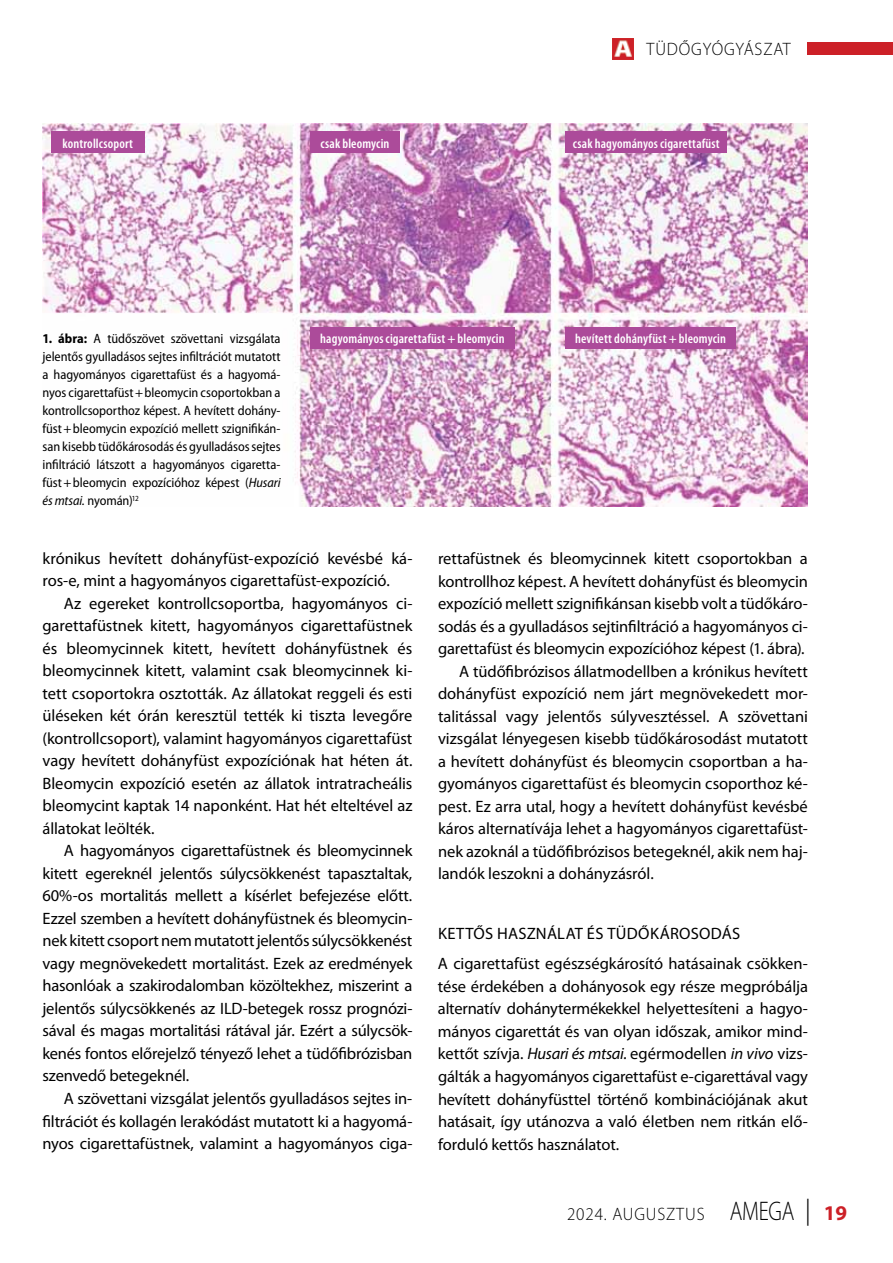
<style>
.page{position:relative;width:893px;height:1263px;background:#fff}
.page>*{position:absolute;margin:0;border:0;box-sizing:border-box;transform-origin:0 0}
.t1{font:300 18px "Myriad Pro";letter-spacing:.05em;color:#000;scale:.95 1}
.t2{font:16.5px/22.5px "Myriad Pro";letter-spacing:-.005em;color:#000;text-align:justify}
.t3{font:semi-condensed 13.5px/18px "Myriad Pro";letter-spacing:-.005em;color:#000;text-align:justify}
.t4{font:600 condensed 13.5px "Myriad Pro";letter-spacing:.01em;color:#fff}
.s1{font-weight:700}
.s2{font-style:italic}
.s3{font-size:27px}
.s4{font-size:27px;color:#000101}
.s5{font-weight:700;font-size:21px;color:#cc2027}
</style>
<div class="page">
<div style="left:808px;top:43px;width:85px;height:12px;background:#cc2027"></div>
<img style="left:612px;top:38px;width:22px;height:22px">
<img style="left:43px;top:123px;width:765px;height:384px">
<div style="left:51px;top:132px;width:94px;height:21px;background:#ac4b9a"></div>
<div style="left:310px;top:132px;width:90px;height:21px;background:#ac4b9a"></div>
<div style="left:566px;top:132px;width:161px;height:21px;background:#ac4b9a"></div>
<div style="left:310px;top:327px;width:204px;height:22px;background:#ac4b9a"></div>
<div style="left:566px;top:327px;width:170px;height:22px;background:#ac4b9a"></div>
<p class="t1" style="left:647px;top:39px;width:153px">TÜDŐGYÓGYÁSZAT</p>
<p class="t4" style="left:63px;top:136px;width:72px">kontrollcsoport</p>
<p class="t4" style="left:321px;top:136px;width:70px">csak bleomycin</p>
<p class="t4" style="left:573px;top:136px;width:148px">csak hagyományos cigarettafüst</p>
<p class="t3" style="left:43px;top:330px;width:240px"><span class="s1">1. ábra:</span> A tüdőszövet szövettani vizsgálata</p>
<p class="t4" style="left:320px;top:331px;width:186px">hagyományos cigarettafüst + bleomycin</p>
<p class="t4" style="left:575px;top:331px;width:152px">hevített dohányfüst + bleomycin</p>
<p class="t3" style="left:43px;top:348px;width:240px">jelentős gyulladásos sejtes infiltrációt mutatott a hagyományos cigarettafüst és a hagyomá&shy;nyos cigarettafüst+bleomycin csoportokban a kontrollcsoporthoz képest. A hevített dohány&shy;füst+bleomycin expozíció mellett szignifikán&shy;san kisebb tüdőkárosodás és gyulladásos sejtes infiltráció látszott a hagyományos cigaretta&shy;füst+bleomycin expozícióhoz képest (<span class="s2">Husari és mtsai.</span> nyomán)<sup>12</sup></p>
<p class="t2" style="left:43px;top:547px;width:371px">krónikus hevített dohányfüst-expozíció kevésbé ká&shy;ros-e, mint a hagyományos cigarettafüst-expozíció.</p>
<p class="t2" style="left:43px;top:592px;width:372px;text-indent:21px">Az egereket kontrollcsoportba, hagyományos ci&shy;garettafüstnek kitett, hagyományos cigarettafüstnek és bleomycinnek kitett, hevített dohányfüstnek és bleomycinnek kitett, valamint csak bleomycinnek ki&shy;tett csoportokra osztották. Az állatokat reggeli és esti üléseken két órán keresztül tették ki tiszta levegőre (kontrollcsoport), valamint hagyományos cigarettafüst vagy hevített dohányfüst expozíciónak hat héten át.<br>Bleomycin expozíció esetén az állatok intratracheális bleomycint kaptak 14 naponként. Hat hét elteltével az állatokat leölték.</p>
<p class="t2" style="left:43px;top:839px;width:372px;text-indent:21px">A hagyományos cigarettafüstnek és bleomycinnek kitett egereknél jelentős súlycsökkenést tapasztaltak, 60%-os mortalitás mellett a kísérlet befejezése előtt.<br>Ezzel szemben a hevített dohányfüstnek és bleomycin&shy;nek kitett csoport nem mutatott jelentős súlycsökkenést vagy megnövekedett mortalitást. Ezek az eredmények hasonlóak a szakirodalomban közöltekhez, miszerint a jelentős súlycsökkenés az ILD-betegek rossz prognózi&shy;sával és magas mortalitási rátával jár. Ezért a súlycsök&shy;kenés fontos előrejelző tényező lehet a tüdőfibrózisban szenvedő betegeknél.</p>
<p class="t2" style="left:43px;top:1087px;width:371px;text-indent:21px">A szövettani vizsgálat jelentős gyulladásos sejtes in&shy;filtrációt és kollagén lerakódást mutatott ki a hagyomá&shy;nyos cigarettafüstnek, valamint a hagyományos ciga-</p>
<p class="t2" style="left:438px;top:547px;width:371px">rettafüstnek és bleomycinnek kitett csoportokban a</p>
<p class="t2" style="left:438px;top:570px;width:371px">kontrollhoz képest. A hevített dohányfüst és bleomycin</p>
<p class="t2" style="left:438px;top:592px;width:371px">expozíció mellett szignifikánsan kisebb volt a tüdőkáro-</p>
<p class="t2" style="left:438px;top:615px;width:371px">sodás és a gyulladásos sejtinfiltráció a hagyományos ci-</p>
<p class="t2" style="left:438px;top:637px;width:368px">garettafüst és bleomycin expozícióhoz képest (1. ábra).</p>
<p class="t2" style="left:459px;top:660px;width:350px">A tüdőfibrózisos állatmodellben a krónikus hevített</p>
<p class="t2" style="left:438px;top:682px;width:371px">dohányfüst expozíció nem járt megnövekedett mor-</p>
<p class="t2" style="left:438px;top:705px;width:371px">talitással vagy jelentős súlyvesztéssel. A szövettani</p>
<p class="t2" style="left:438px;top:727px;width:371px">vizsgálat lényegesen kisebb tüdőkárosodást mutatott</p>
<p class="t2" style="left:438px;top:750px;width:371px">a hevített dohányfüst és bleomycin csoportban a ha-</p>
<p class="t2" style="left:438px;top:772px;width:371px">gyományos cigarettafüst és bleomycin csoporthoz ké-</p>
<p class="t2" style="left:438px;top:795px;width:371px">pest. Ez arra utal, hogy a hevített dohányfüst kevésbé</p>
<p class="t2" style="left:438px;top:817px;width:371px">káros alternatívája lehet a hagyományos cigarettafüst-</p>
<p class="t2" style="left:438px;top:840px;width:371px">nek azoknál a tüdőfibrózisos betegeknél, akik nem haj-</p>
<p class="t2" style="left:438px;top:862px;width:217px">landók leszokni a dohányzásról.</p>
<p class="t2" style="left:438px;top:919px;width:371px;line-height:30px;text-indent:36px">ős használat és tüdőkárosodás<br>A cigarettafüst egészségkárosító hatásainak csökken-</p>
<p class="t2" style="left:438px;top:975px;width:371px">tése érdekében a dohányosok egy része megpróbálja alternatív dohánytermékekkel helyettesíteni a hagyo&shy;mányos cigarettát és van olyan időszak, amikor mind&shy;kettőt szívja. <span class="s2">Husari és mtsai.</span> egérmodellen <span class="s2">in vivo</span> vizs&shy;gálták a hagyományos cigarettafüst e-cigarettával vagy hevített dohányfüsttel történő kombinációjának akut hatásait, így utánozva a való életben nem ritkán elő&shy;forduló kettős használatot.</p>
<p class="t2" style="left:438px;top:922px;width:10px">Kett</p>
<p class="t1" style="left:567px;top:1204px;width:296px">2024. AUGUSZTUS <span class="s3">AMEGA</span> <span class="s4">|</span> <span class="s5">19</span></p>
</div>
